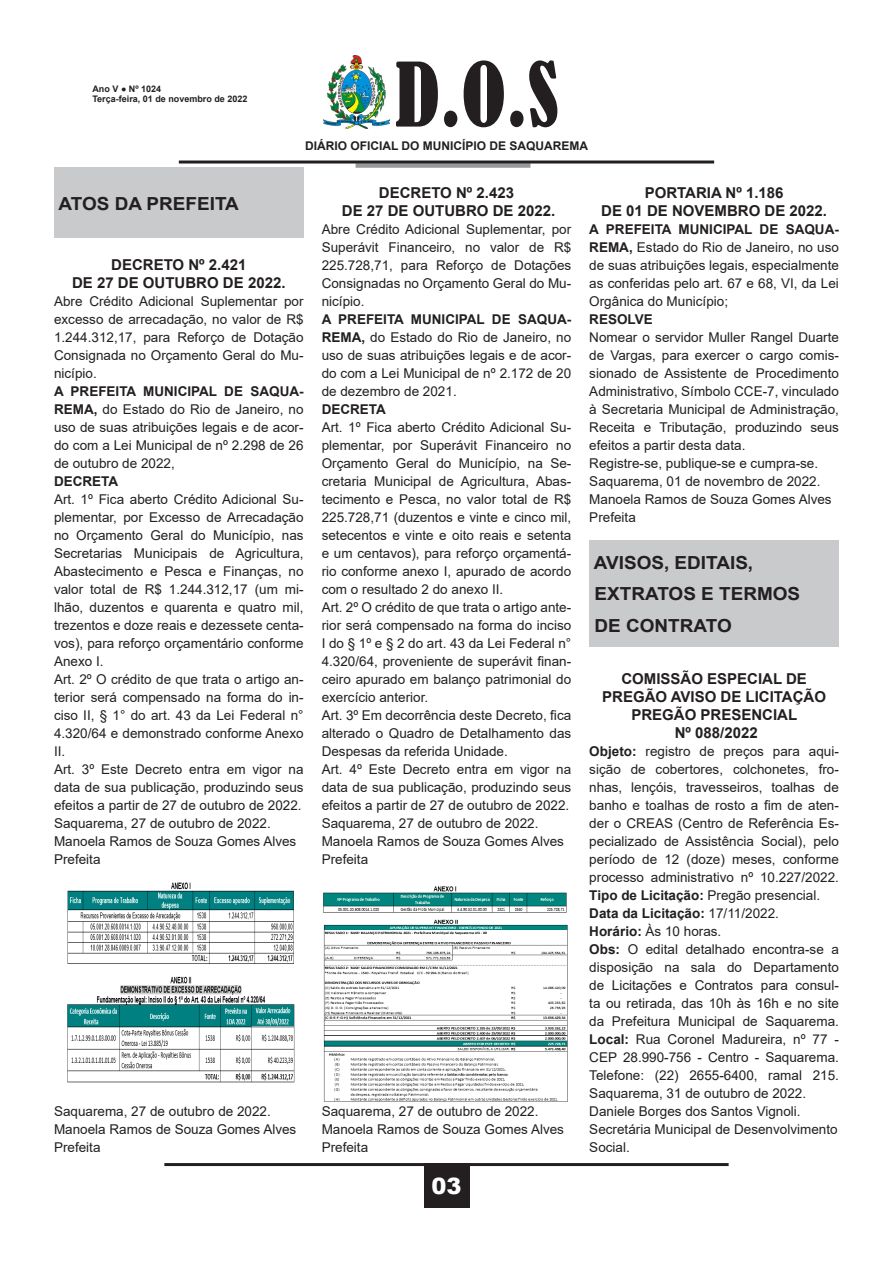
<style>
.page{position:relative;width:893px;height:1263px;background:#fff}
.page>*{position:absolute;margin:0;border:0;box-sizing:border-box;transform-origin:0 0}
.t1{font:condensed 82.5px "Bernard";color:#231f20}
.t2{font:900 22.5px "Arial";color:#fff}
.t3{font:700 18px "Arial";color:#231f20;scale:1.05 1}
.t4{font:700 15px "Arial";color:#231f20}
.t5{font:13.5px/18px "Arial";color:#231f20;text-align:justify}
.t6{font:700 13.5px "Arial";color:#231f20}
.t7{font:700 12px "Arial";color:#231f20}
.t8{font:700 9px/10.8px "Arial";color:#231f20}
.s1{font-weight:700}
.s2{font-weight:400}
</style>
<div class="page">
<hr style="left:164px;top:1163px;width:565px;height:3px;background:#231f20">
<div style="left:424px;top:1163px;width:45px;height:45px;background:#231f20"></div>
<img style="left:324px;top:55px;width:65px;height:73px">
<div style="left:356px;top:163px;width:174px;height:5px;background:#97999c"></div>
<hr style="left:179px;top:161px;width:535px;height:3px;background:#231f20">
<div style="left:54px;top:168px;width:249px;height:70px;background:#c9cacc"></div>
<div style="left:589px;top:540px;width:250px;height:107px;background:#c9cacc"></div>
<img style="left:67px;top:882px;width:228px;height:201px">
<img style="left:323px;top:886px;width:244px;height:27px">
<img style="left:323px;top:919px;width:245px;height:182px">
<p class="t8" style="left:92px;top:83px;width:156px">Ano V ● Nº 1024<br>Terça-feira, 01 de novembro de 2022</p>
<h1 class="t1" style="left:395px;top:47px;width:165px">D.O.S</h1>
<p class="t7" style="left:305px;top:137px;width:285px">DIÁRIO OFICIAL DO MUNICÍPIO DE SAQUAREMA</p>
<p class="t3" style="left:59px;top:190px;width:173px">ATOS DA PREFEITA</p>
<p class="t4" style="left:111px;top:254px;width:137px">DECRETO Nº 2.421</p>
<p class="t4" style="left:72px;top:272px;width:215px">DE 27 DE OUTUBRO DE 2022.</p>
<p class="t5" style="left:54px;top:292px;width:251px">Abre Crédito Adicional Suplementar por excesso de arrecadação, no valor de R$ 1.244.312,17, para Reforço de Dotação Consignada no Orçamento Geral do Mu&shy;nicípio.</p>
<p class="t5" style="left:54px;top:382px;width:251px"><span class="s1">A PREFEITA MUNICIPAL DE SAQUA-REMA,</span> do Estado do Rio de Janeiro, no uso de suas atribuições legais e de acor&shy;do com a Lei Municipal de nº 2.298 de 26 de outubro de 2022,</p>
<p class="t6" style="left:54px;top:472px;width:66px">DECRETA</p>
<p class="t5" style="left:54px;top:490px;width:251px">Art. 1º Fica aberto Crédito Adicional Su&shy;plementar, por Excesso de Arrecadação no Orçamento Geral do Município, nas Secretarias Municipais de Agricultura, Abastecimento e Pesca e Finanças, no valor total de R$ 1.244.312,17 (um mi&shy;lhão, duzentos e quarenta e quatro mil, trezentos e doze reais e dezessete centa&shy;vos), para reforço orçamentário conforme Anexo I.</p>
<p class="t5" style="left:54px;top:670px;width:251px">Art. 2º O crédito de que trata o artigo an&shy;terior será compensado na forma do in&shy;ciso II, § 1° do art. 43 da Lei Federal n° 4.320/64 e demonstrado conforme Anexo II.</p>
<p class="t5" style="left:54px;top:760px;width:251px">Art. 3º Este Decreto entra em vigor na data de sua publicação, produzindo seus efeitos a partir de 27 de outubro de 2022.</p>
<p class="t5" style="left:54px;top:814px;width:218px">Saquarema, 27 de outubro de 2022.</p>
<p class="t5" style="left:54px;top:832px;width:244px">Manoela Ramos de Souza Gomes Alves</p>
<p class="t5" style="left:54px;top:850px;width:48px">Prefeita</p>
<p class="t5" style="left:54px;top:1102px;width:218px">Saquarema, 27 de outubro de 2022.</p>
<p class="t5" style="left:54px;top:1120px;width:244px">Manoela Ramos de Souza Gomes Alves</p>
<p class="t5" style="left:54px;top:1138px;width:48px">Prefeita</p>
<p class="t4" style="left:379px;top:182px;width:137px">DECRETO Nº 2.423</p>
<p class="t4" style="left:342px;top:200px;width:215px">DE 27 DE OUTUBRO DE 2022.</p>
<p class="t5" style="left:322px;top:220px;width:251px">Abre Crédito Adicional Suplementar, por Superávit Financeiro, no valor de R$ 225.728,71, para Reforço de Dotações Consignadas no Orçamento Geral do Mu&shy;nicípio.</p>
<p class="t5" style="left:322px;top:310px;width:251px"><span class="s1">A PREFEITA MUNICIPAL DE SAQUA-REMA,</span> do Estado do Rio de Janeiro, no uso de suas atribuições legais e de acor&shy;do com a Lei Municipal de nº 2.172 de 20 de dezembro de 2021.</p>
<p class="t6" style="left:322px;top:400px;width:66px">DECRETA</p>
<p class="t5" style="left:322px;top:418px;width:251px">Art. 1º Fica aberto Crédito Adicional Su&shy;plementar, por Superávit Financeiro no Orçamento Geral do Município, na Se&shy;cretaria Municipal de Agricultura, Abas&shy;tecimento e Pesca, no valor total de R$ 225.728,71 (duzentos e vinte e cinco mil, setecentos e vinte e oito reais e setenta e um centavos), para reforço orçamentá&shy;rio conforme anexo I, apurado de acordo com o resultado 2 do anexo II.</p>
<p class="t5" style="left:322px;top:598px;width:251px">Art. 2º O crédito de que trata o artigo ante&shy;rior será compensado na forma do inciso I do § 1º e § 2 do art. 43 da Lei Federal n° 4.320/64, proveniente de superávit finan&shy;ceiro apurado em balanço patrimonial do exercício anterior.</p>
<p class="t5" style="left:322px;top:706px;width:251px">Art. 3º Em decorrência deste Decreto, fica alterado o Quadro de Detalhamento das Despesas da referida Unidade.</p>
<p class="t5" style="left:322px;top:760px;width:251px">Art. 4º Este Decreto entra em vigor na data de sua publicação, produzindo seus efeitos a partir de 27 de outubro de 2022.</p>
<p class="t5" style="left:322px;top:814px;width:218px">Saquarema, 27 de outubro de 2022.</p>
<p class="t5" style="left:322px;top:832px;width:244px">Manoela Ramos de Souza Gomes Alves</p>
<p class="t5" style="left:322px;top:850px;width:48px">Prefeita</p>
<p class="t5" style="left:322px;top:1102px;width:218px">Saquarema, 27 de outubro de 2022.</p>
<p class="t5" style="left:322px;top:1120px;width:244px">Manoela Ramos de Souza Gomes Alves</p>
<p class="t5" style="left:322px;top:1138px;width:48px">Prefeita</p>
<h2 class="t2" style="left:431px;top:1170px;width:32px">03</h2>
<p class="t4" style="left:645px;top:182px;width:140px">PORTARIA Nº 1.186</p>
<p class="t4" style="left:601px;top:200px;width:227px">DE 01 DE NOVEMBRO DE 2022.</p>
<p class="t5" style="left:589px;top:220px;width:251px"><span class="s1">A PREFEITA MUNICIPAL DE SAQUA-REMA,</span> Estado do Rio de Janeiro, no uso de suas atribuições legais, especialmente as conferidas pelo art. 67 e 68, VI, da Lei Orgânica do Município;</p>
<p class="t6" style="left:589px;top:310px;width:65px">RESOLVE</p>
<p class="t5" style="left:589px;top:328px;width:251px">Nomear o servidor Muller Rangel Duarte de Vargas, para exercer o cargo comis&shy;sionado de Assistente de Procedimento Administrativo, Símbolo CCE-7, vinculado à Secretaria Municipal de Administração, Receita e Tributação, produzindo seus efeitos a partir desta data.</p>
<p class="t5" style="left:589px;top:454px;width:230px">Registre-se, publique-se e cumpra-se.</p>
<p class="t5" style="left:589px;top:472px;width:233px">Saquarema, 01 de novembro de 2022.</p>
<p class="t5" style="left:589px;top:490px;width:244px">Manoela Ramos de Souza Gomes Alves</p>
<p class="t5" style="left:589px;top:508px;width:48px">Prefeita</p>
<p class="t3" style="left:594px;top:550px;width:153px">AVISOS, EDITAIS,</p>
<p class="t3" style="left:595px;top:581px;width:197px">EXTRATOS E TERMOS</p>
<p class="t3" style="left:595px;top:613px;width:132px">DE CONTRATO</p>
<p class="t4" style="left:621px;top:668px;width:187px">COMISSÃO ESPECIAL DE</p>
<p class="t4" style="left:602px;top:686px;width:225px">PREGÃO AVISO DE LICITAÇÃO</p>
<p class="t4" style="left:631px;top:704px;width:167px">PREGÃO PRESENCIAL</p>
<p class="t4" style="left:675px;top:722px;width:85px">Nº 088/2022</p>
<p class="t5" style="left:589px;top:742px;width:251px"><span class="s1">Objeto:</span> registro de preços para aqui&shy;sição de cobertores, colchonetes, fro&shy;nhas, lençóis, travesseiros, toalhas de banho e toalhas de rosto a fim de aten&shy;der o CREAS (Centro de Referência Es&shy;pecializado de Assistência Social), pelo período de 12 (doze) meses, conforme processo administrativo nº 10.227/2022.</p>
<p class="t5" style="left:589px;top:886px;width:232px"><span class="s1">Tipo de Licitação:</span> Pregão presencial.</p>
<p class="t6" style="left:589px;top:904px;width:191px">Data da Licitação: <span class="s2">17/11/2022.</span></p>
<p class="t5" style="left:589px;top:922px;width:134px"><span class="s1">Horário:</span> Às 10 horas.</p>
<p class="t5" style="left:589px;top:940px;width:251px"><span class="s1">Obs:</span> O edital detalhado encontra-se a disposição na sala do Departamento de Licitações e Contratos para consul&shy;ta ou retirada, das 10h às 16h e no site da Prefeitura Municipal de Saquarema.</p>
<p class="t5" style="left:589px;top:1030px;width:251px"><span class="s1">Local:</span> Rua Coronel Madureira, nº 77 -<br>CEP 28.990-756 - Centro - Saquarema.</p>
<p class="t5" style="left:589px;top:1066px;width:251px">Telefone: (22) 2655-6400, ramal 215.</p>
<p class="t5" style="left:589px;top:1084px;width:218px">Saquarema, 31 de outubro de 2022.</p>
<p class="t5" style="left:589px;top:1102px;width:213px">Daniele Borges dos Santos Vignoli.</p>
<p class="t5" style="left:589px;top:1120px;width:250px">Secretária Municipal de Desenvolvimento<br>Social.</p>
</div>
